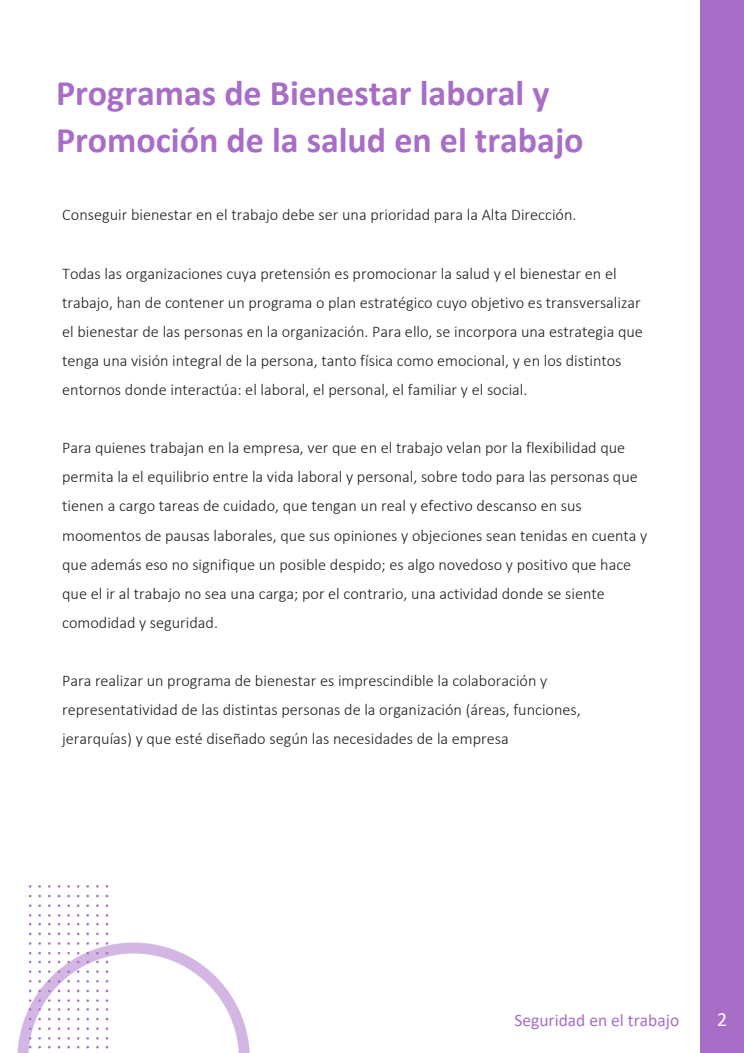
<style>
.page{position:relative;width:744px;height:1053px;background:#fff}
.page>*{position:absolute;margin:0;border:0;box-sizing:border-box;transform-origin:0 0}
.t1{font:700 36px/47.1px "Calibri";color:#a86dc6}
.t2{font:20px "Calibri";color:#fff}
.t3{font:17.48px "Calibri";color:#a86dc6}
.t4{font:300 16.24px/29.1px "Calibri";color:#1d1d1b}
</style>
<div class="page">
<div style="left:700px;top:0;width:44px;height:1052px;background:#a86dc6"></div>
<img style="left:17px;top:885px;width:233px;height:167px">
<p class="t1" style="left:56px;top:72px;width:529px">Programas de Bienestar laboral y<br>Promoción de la salud en el trabajo</p>
<h1 class="t4" style="left:62px;top:202px;width:516px">Conseguir bienestar en el trabajo debe ser una prioridad para la Alta Dirección.</h1>
<p class="t4" style="left:62px;top:260px;width:582px">Todas las organizaciones cuya pretensión es promocionar la salud y el bienestar en el trabajo, han de contener un programa o plan estratégico cuyo objetivo es transversalizar el bienestar de las personas en la organización. Para ello, se incorpora una estrategia que tenga una visión integral de la persona, tanto física como emocional, y en los distintos entornos donde interactúa: el laboral, el personal, el familiar y el social.</p>
<p class="t4" style="left:62px;top:434px;width:587px">Para quienes trabajan en la empresa, ver que en el trabajo velan por la flexibilidad que permita la el equilibrio entre la vida laboral y personal, sobre todo para las personas que tienen a cargo tareas de cuidado, que tengan un real y efectivo descanso en sus moomentos de pausas laborales, que sus opiniones y objeciones sean tenidas en cuenta y que además eso no signifique un posible despido; es algo novedoso y positivo que hace que el ir al trabajo no sea una carga; por el contrario, una actividad donde se siente comodidad y seguridad.</p>
<p class="t4" style="left:62px;top:667px;width:520px">Para realizar un programa de bienestar es imprescindible la colaboración y representatividad de las distintas personas de la organización (áreas, funciones, jerarquías) y que esté diseñado según las necesidades de la empresa</p>
<p class="t3" style="left:514px;top:1012px;width:166px">Seguridad en el trabajo</p>
<p class="t2" style="left:717px;top:1011px;width:12px">2</p>
</div>
